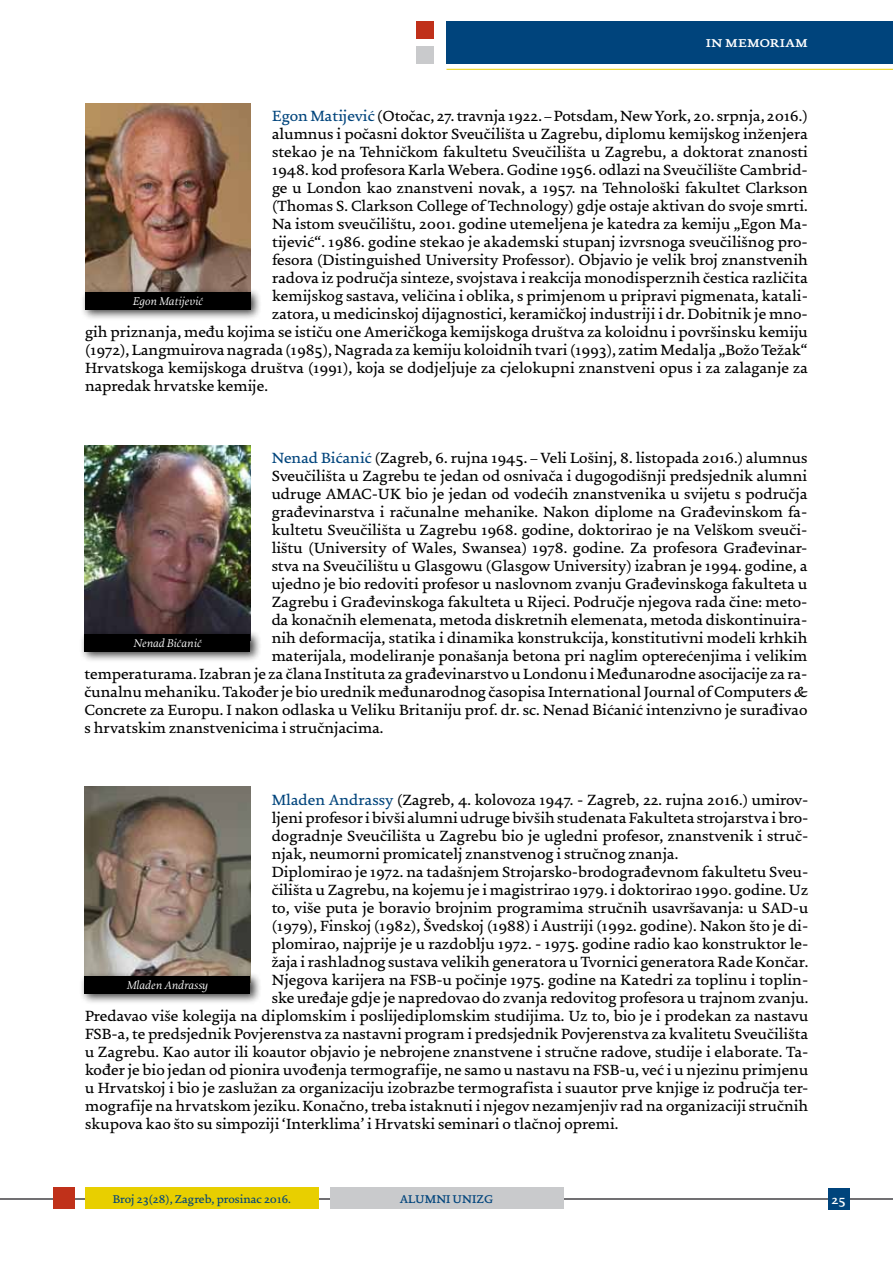
<style>
.page{position:relative;width:893px;height:1263px;background:#fff}
.page>*{position:absolute;margin:0;border:0;box-sizing:border-box;transform-origin:0 0}
.t1{font:500 15.75px "Uni Zg";color:#000}
.t2{font:700 15.75px "Uni Zg";color:#fff}
.t3{font:700 13.5px "Uni Zg";color:#fff}
.t4{font:italic 300 12px "Uni Zg";color:#fff}
.t5{font:500 12px "Uni Zg";color:#00447c}
.t6{font:700 12px "Uni Zg";color:#00447c}
.s1{color:#00447c}
</style>
<div class="page">
<hr style="left:0;top:1198px;width:893px;height:1px;background:#717073">
<div style="left:828px;top:1188px;width:21px;height:21px;background:#00447c"></div>
<div style="left:53px;top:1188px;width:21px;height:21px;background:#c0311a"></div>
<div style="left:330px;top:1188px;width:233px;height:21px;background:#c9cacc"></div>
<div style="left:85px;top:1188px;width:234px;height:21px;background:#e8cf00"></div>
<div style="left:446px;top:21px;width:447px;height:43px;background:#00447c"></div>
<div style="left:417px;top:47px;width:17px;height:17px;background:#c9cacc"></div>
<div style="left:417px;top:21px;width:17px;height:17px;background:#c0311a"></div>
<hr style="left:446px;top:69px;width:447px;height:1px;background:#e8cf00">
<img style="left:85px;top:787px;width:165px;height:184px">
<div style="left:79px;top:971px;width:183px;height:33px;background:#000;opacity:.75"></div>
<div style="left:85px;top:976px;width:165px;height:17px;background:#000"></div>
<img style="left:85px;top:445px;width:165px;height:184px">
<div style="left:79px;top:629px;width:183px;height:34px;background:#000;opacity:.75"></div>
<div style="left:85px;top:634px;width:165px;height:18px;background:#000"></div>
<img style="left:85px;top:103px;width:166px;height:184px">
<div style="left:80px;top:287px;width:182px;height:34px;background:#000;opacity:.75"></div>
<div style="left:85px;top:292px;width:166px;height:18px;background:#000"></div>
<p class="t2" style="left:706px;top:34px;width:104px">in memoriam</p>
<p class="t1" style="left:272px;top:108px;width:537px"><span class="s1">Egon Matijević</span> (Otočac, 27. travnja 1922. – Potsdam, New York, 20. srpnja, 2016.)</p>
<p class="t1" style="left:272px;top:126px;width:537px">alumnus i počasni doktor Sveučilišta u Zagrebu, diplomu kemijskog inženjera</p>
<p class="t1" style="left:272px;top:144px;width:537px">stekao je na Tehničkom fakultetu Sveučilišta u Zagrebu, a doktorat znanosti</p>
<p class="t1" style="left:272px;top:162px;width:537px">1948. kod profesora Karla Webera. Godine 1956. odlazi na Sveučilište Cambrid-</p>
<p class="t1" style="left:272px;top:180px;width:537px">ge u London kao znanstveni novak, a 1957. na Tehnološki fakultet Clarkson</p>
<p class="t1" style="left:272px;top:198px;width:537px">(Thomas S. Clarkson College of Technology) gdje ostaje aktivan do svoje smrti.</p>
<p class="t1" style="left:272px;top:216px;width:537px">Na istom sveučilištu, 2001. godine utemeljena je katedra za kemiju „Egon Ma-</p>
<p class="t1" style="left:272px;top:234px;width:537px">tijević“. 1986. godine stekao je akademski stupanj izvrsnoga sveučilišnog pro-</p>
<p class="t1" style="left:272px;top:252px;width:537px">fesora (Distinguished University Professor). Objavio je velik broj znanstvenih</p>
<p class="t1" style="left:272px;top:270px;width:537px">radova iz područja sinteze, svojstava i reakcija monodisperznih čestica različita</p>
<p class="t1" style="left:272px;top:288px;width:537px">kemijskog sastava, veličina i oblika, s primjenom u pripravi pigmenata, katali-</p>
<p class="t1" style="left:272px;top:306px;width:537px">zatora, u medicinskoj dijagnostici, keramičkoj industriji i dr. Dobitnik je mno-</p>
<p class="t1" style="left:85px;top:324px;width:724px">gih priznanja, među kojima se ističu one Američkoga kemijskoga društva za koloidnu i površinsku kemiju</p>
<p class="t1" style="left:85px;top:342px;width:724px">(1972), Langmuirova nagrada (1985), Nagrada za kemiju koloidnih tvari (1993), zatim Medalja „Božo Težak“</p>
<p class="t1" style="left:85px;top:360px;width:724px">Hrvatskoga kemijskoga društva (1991), koja se dodjeljuje za cjelokupni znanstveni opus i za zalaganje za</p>
<p class="t1" style="left:85px;top:378px;width:184px">napredak hrvatske kemije.</p>
<p class="t4" style="left:133px;top:295px;width:72px">Egon Matijević</p>
<p class="t1" style="left:272px;top:450px;width:537px"><span class="s1">Nenad Bićanić</span> (Zagreb, 6. rujna 1945. – Veli Lošinj, 8. listopada 2016.) alumnus</p>
<p class="t1" style="left:272px;top:468px;width:537px">Sveučilišta u Zagrebu te jedan od osnivača i dugogodišnji predsjednik alumni</p>
<p class="t1" style="left:272px;top:486px;width:537px">udruge AMAC-UK bio je jedan od vodećih znanstvenika u svijetu s područja</p>
<p class="t1" style="left:272px;top:504px;width:537px">građevinarstva i računalne mehanike. Nakon diplome na Građevinskom fa-</p>
<p class="t1" style="left:272px;top:522px;width:537px">kultetu Sveučilišta u Zagrebu 1968. godine, doktorirao je na Velškom sveuči-</p>
<p class="t1" style="left:272px;top:540px;width:537px">lištu (University of Wales, Swansea) 1978. godine. Za profesora Građevinar-</p>
<p class="t1" style="left:272px;top:558px;width:537px">stva na Sveučilištu u Glasgowu (Glasgow University) izabran je 1994. godine, a</p>
<p class="t1" style="left:272px;top:576px;width:537px">ujedno je bio redoviti profesor u naslovnom zvanju Građevinskoga fakulteta u</p>
<p class="t1" style="left:272px;top:594px;width:537px">Zagrebu i Građevinskoga fakulteta u Rijeci. Područje njegova rada čine: meto-</p>
<p class="t1" style="left:272px;top:612px;width:537px">da konačnih elemenata, metoda diskretnih elemenata, metoda diskontinuira-</p>
<p class="t1" style="left:272px;top:630px;width:537px">nih deformacija, statika i dinamika konstrukcija, konstitutivni modeli krhkih</p>
<p class="t1" style="left:272px;top:648px;width:537px">materijala, modeliranje ponašanja betona pri naglim opterećenjima i velikim</p>
<p class="t1" style="left:85px;top:666px;width:724px">temperaturama. Izabran je za člana Instituta za građevinarstvo u Londonu i Međunarodne asocijacije za ra-</p>
<p class="t1" style="left:85px;top:684px;width:724px">čunalnu mehaniku. Također je bio urednik međunarodnog časopisa International Journal of Computers &amp;</p>
<p class="t1" style="left:85px;top:702px;width:724px">Concrete za Europu. I nakon odlaska u Veliku Britaniju prof. dr. sc. Nenad Bićanić intenzivno je surađivao</p>
<p class="t1" style="left:85px;top:720px;width:300px">s hrvatskim znanstvenicima i stručnjacima.</p>
<p class="t4" style="left:133px;top:637px;width:70px">Nenad Bićanić</p>
<p class="t1" style="left:272px;top:792px;width:538px"><span class="s1">Mladen Andrassy</span> (Zagreb, 4. kolovoza 1947. - Zagreb, 22. rujna 2016.) umirov-</p>
<p class="t1" style="left:272px;top:810px;width:538px">ljeni profesor i bivši alumni udruge bivših studenata Fakulteta strojarstva i bro-</p>
<p class="t1" style="left:272px;top:828px;width:538px">dogradnje Sveučilišta u Zagrebu bio je ugledni profesor, znanstvenik i struč-</p>
<p class="t1" style="left:272px;top:846px;width:408px">njak, neumorni promicatelj znanstvenog i stručnog znanja.</p>
<p class="t1" style="left:272px;top:864px;width:538px">Diplomirao je 1972. na tadašnjem Strojarsko-brodograđevnom fakultetu Sveu-</p>
<p class="t1" style="left:272px;top:882px;width:538px">čilišta u Zagrebu, na kojemu je i magistrirao 1979. i doktorirao 1990. godine. Uz</p>
<p class="t1" style="left:272px;top:900px;width:538px">to, više puta je boravio brojnim programima stručnih usavršavanja: u SAD-u</p>
<p class="t1" style="left:272px;top:918px;width:538px">(1979), Finskoj (1982), Švedskoj (1988) i Austriji (1992. godine). Nakon što je di-</p>
<p class="t1" style="left:272px;top:936px;width:538px">plomirao, najprije je u razdoblju 1972. - 1975. godine radio kao konstruktor le-</p>
<p class="t1" style="left:272px;top:954px;width:538px">žaja i rashladnog sustava velikih generatora u Tvornici generatora Rade Končar.</p>
<p class="t1" style="left:272px;top:972px;width:538px">Njegova karijera na FSB-u počinje 1975. godine na Katedri za toplinu i toplin-</p>
<p class="t1" style="left:272px;top:990px;width:538px">ske uređaje gdje je napredovao do zvanja redovitog profesora u trajnom zvanju.</p>
<p class="t1" style="left:85px;top:1008px;width:725px">Predavao više kolegija na diplomskim i poslijediplomskim studijima. Uz to, bio je i prodekan za nastavu</p>
<p class="t1" style="left:85px;top:1026px;width:725px">FSB-a, te predsjednik Povjerenstva za nastavni program i predsjednik Povjerenstva za kvalitetu Sveučilišta</p>
<p class="t1" style="left:85px;top:1044px;width:725px">u Zagrebu. Kao autor ili koautor objavio je nebrojene znanstvene i stručne radove, studije i elaborate. Ta-</p>
<p class="t1" style="left:85px;top:1062px;width:725px">kođer je bio jedan od pionira uvođenja termografije, ne samo u nastavu na FSB-u, već i u njezinu primjenu</p>
<p class="t1" style="left:85px;top:1080px;width:725px">u Hrvatskoj i bio je zaslužan za organizaciju izobrazbe termografista i suautor prve knjige iz područja ter-</p>
<p class="t1" style="left:85px;top:1098px;width:725px">mografije na hrvatskom jeziku. Konačno, treba istaknuti i njegov nezamjenjiv rad na organizaciji stručnih</p>
<p class="t1" style="left:85px;top:1116px;width:535px">skupova kao što su simpoziji ‘Interklima’ i Hrvatski seminari o tlačnoj opremi.</p>
<p class="t4" style="left:127px;top:979px;width:83px">Mladen Andrassy</p>
<p class="t5" style="left:113px;top:1193px;width:180px">Broj 23(28), Zagreb, prosinac 2016.</p>
<p class="t6" style="left:400px;top:1193px;width:95px">ALUMNI UNIZG</p>
<p class="t3" style="left:831px;top:1192px;width:16px">25</p>
</div>
